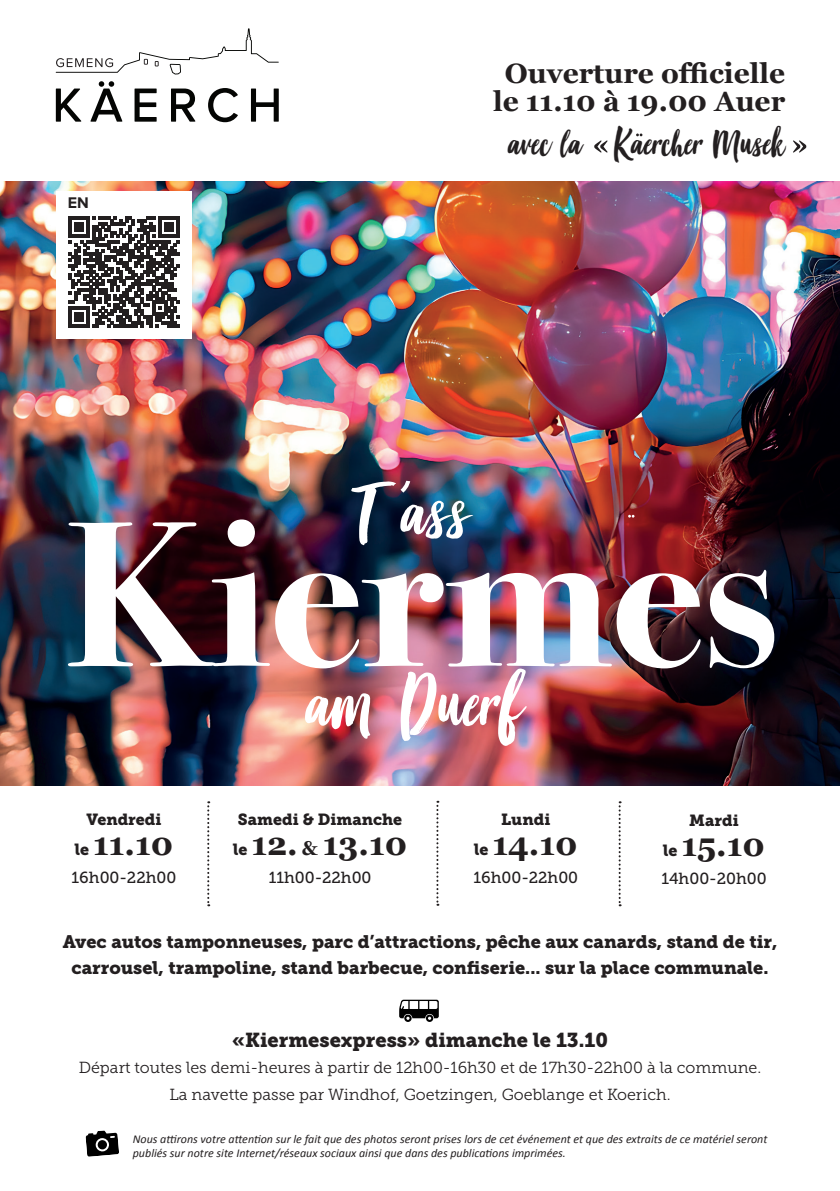
<style>
.page{position:relative;width:840px;height:1191px;background:#fff}
.page>*{position:absolute;margin:0;border:0;box-sizing:border-box;transform-origin:0 0}
.t1{font:700 208px "Bodoni Svty Two OSITCTT";color:#fff}
.t2{font:80px "Good Vibes";color:#fff}
.t3{font:39.2px "Good Vibes";color:#231f20}
.t4{font:700 32px "Georgia";color:#231f20}
.t5{font:700 28px "Georgia";color:#231f20}
.t6{font:20px "Museo Slab 900";color:#231f20}
.t7{font:18px/26px "Museo Slab 900";color:#231f20;text-align:center}
.t8{font:16px "Museo Slab 300";color:#231f20}
.t9{font:16px "Museo Slab 500";color:#231f20}
.t10{font:16px "Museo Slab 900";color:#231f20}
.t11{font:700 16px "Proxima Nova";color:#231f20}
.t12{font:italic 12px/14px "Calibri";color:#231f20}
.s1{font-family:"Museo Slab 900";font-weight:400;font-size:16px}
.s2{font-size:20px}
</style>
<div class="page">
<img style="left:0;top:181px;width:839px;height:604px">
<svg style="left:56px;top:89px;width:25px;height:33px"></svg>
<svg style="left:90px;top:81px;width:32px;height:41px"></svg>
<svg style="left:134px;top:89px;width:22px;height:33px"></svg>
<svg style="left:171px;top:89px;width:24px;height:33px"></svg>
<svg style="left:208px;top:88px;width:30px;height:34px"></svg>
<svg style="left:251px;top:89px;width:27px;height:33px"></svg>
<svg style="left:56px;top:28px;width:222px;height:46px"></svg>
<svg style="left:627px;top:515px;width:7px;height:2px"></svg>
<svg style="left:396px;top:477px;width:16px;height:20px"></svg>
<svg style="left:636px;top:133px;width:6px;height:3px"></svg>
<svg style="left:207px;top:801px;width:2px;height:105px"></svg>
<svg style="left:436px;top:801px;width:2px;height:104px"></svg>
<svg style="left:618px;top:801px;width:2px;height:105px"></svg>
<svg style="left:85px;top:1130px;width:34px;height:26px"></svg>
<svg style="left:97px;top:1139px;width:10px;height:10px"></svg>
<svg style="left:399px;top:999px;width:39px;height:23px"></svg>
<svg style="left:594px;top:140px;width:13px;height:13px"></svg>
<svg style="left:793px;top:140px;width:12px;height:13px"></svg>
<div style="left:57px;top:191px;width:135px;height:148px;background:#fff"></div>
<svg style="left:69px;top:216px;width:111px;height:111px"></svg>
<p class="t11" style="left:68px;top:196px;width:22px">EN</p>
<p class="t5" style="left:504px;top:52px;width:282px">Ouverture officielle</p>
<p class="t5" style="left:493px;top:80px;width:293px">le 11.10 à 19.00 Auer</p>
<p class="t3" style="left:508px;top:124px;width:278px">avec la Kaercher Musek</p>
<p class="t2" style="left:354px;top:473px;width:116px">T ass</p>
<p class="t1" style="left:66px;top:474px;width:712px">Kiermes</p>
<p class="t2" style="left:305px;top:665px;width:217px">am Duerf</p>
<p class="t10" style="left:86px;top:810px;width:76px">Vendredi</p>
<p class="t4" style="left:75px;top:820px;width:100px"><span class="s1">le</span> 11.10</p>
<p class="t9" style="left:72px;top:868px;width:106px">16h00-22h00</p>
<p class="t10" style="left:238px;top:810px;width:166px">Samedi &amp; Dimanche</p>
<p class="t4" style="left:233px;top:820px;width:175px"><span class="s1">le</span> 12. <span class="s2">&amp;</span> 13.10</p>
<p class="t9" style="left:268px;top:868px;width:104px">11h00-22h00</p>
<p class="t10" style="left:501px;top:810px;width:50px">Lundi</p>
<p class="t4" style="left:474px;top:820px;width:105px"><span class="s1">le</span> 14.10</p>
<p class="t9" style="left:473px;top:868px;width:106px">16h00-22h00</p>
<p class="t10" style="left:689px;top:811px;width:51px">Mardi</p>
<p class="t4" style="left:662px;top:820px;width:103px"><span class="s1">le</span> 15.10</p>
<p class="t9" style="left:661px;top:869px;width:107px">14h00-20h00</p>
<p class="t7" style="left:63px;top:928px;width:715px">Avec autos tamponneuses, parc d’attractions, pêche aux canards, stand de tir, carrousel, trampoline, stand barbecue, confiserie... sur la place communale.</p>
<p class="t6" style="left:232px;top:1028px;width:377px">«Kiermesexpress» dimanche le 13.10</p>
<p class="t8" style="left:79px;top:1059px;width:683px">Départ toutes les demi-heures à partir de 12h00-16h30 et de 17h30-22h00 à la commune.</p>
<p class="t8" style="left:169px;top:1085px;width:502px">La navette passe par Windhof, Goetzingen, Goeblange et Koerich.</p>
<p class="t12" style="left:133px;top:1131px;width:635px">Nous attirons votre attention sur le fait que des photos seront prises lors de cet événement et que des extraits de ce matériel seront publiés sur notre site Internet/réseaux sociaux ainsi que dans des publications imprimées.</p>
</div>
